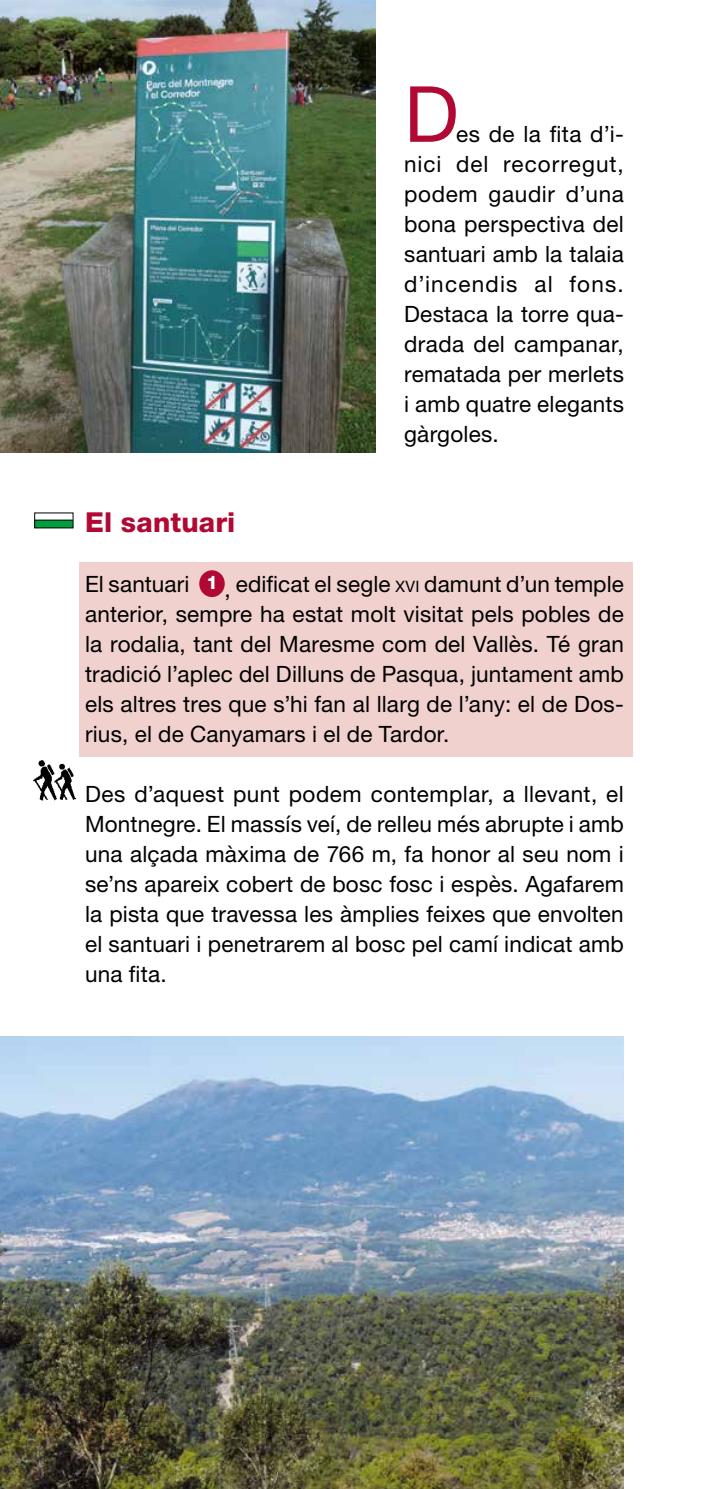
<style>
.page{position:relative;width:709px;height:1489px;background:#fff}
.page>*{position:absolute;margin:0;border:0;box-sizing:border-box;transform-origin:0 0}
.t1{font:77.5px "Helvetica Neue LT Std";color:#b10933}
.t2{font:800 27.5px "Helvetica Neue LT Std";letter-spacing:.01em;color:#b10933}
.t3{font:22.5px/30px "Helvetica Neue LT Std";letter-spacing:.01em;color:#000;text-align:justify}
.s1{font-weight:800;font-size:18.75px;color:#fff}
.s2{font-size:15.75px}
</style>
<div class="page">
<div style="left:80px;top:562px;width:552px;height:194px;background:#f0d1ce"></div>
<div style="left:199px;top:570px;width:26px;height:27px;background:#b10933;border-radius:50%"></div>
<img style="left:0;top:0;width:376px;height:452px">
<div style="left:34px;top:520px;width:39px;height:8px;background:#009e3d"></div>
<hr style="left:35px;top:519px;width:38px;height:1px;background:#000">
<img style="left:33px;top:760px;width:42px;height:40px">
<img style="left:0;top:1036px;width:624px;height:452px">
<p class="t2" style="left:85px;top:506px;width:152px">El santuari</p>
<h1 class="t1" style="left:404px;top:68px;width:56px">D</h1>
<p class="t3" style="left:404px;top:118px;width:221px;text-indent:52px">es de la fita d’i&shy;nici del recorregut, podem gaudir d’una bona perspectiva del santuari amb la talaia d’incendis al fons.<br>Destaca la torre qua&shy;drada del campanar, rematada per merlets i amb quatre elegants gàrgoles.</p>
<p class="t3" style="left:85px;top:568px;width:540px">El santuari <span class="s1">1</span> , edificat el segle <span class="s2">xvi</span> damunt d’un temple anterior, sempre ha estat molt visitat pels pobles de la rodalia, tant del Maresme com del Vallès. Té gran tradició l’aplec del Dilluns de Pasqua, juntament amb els altres tres que s’hi fan al llarg de l’any: el de Dos&shy;rius, el de Canyamars i el de Tardor.</p>
<p class="t3" style="left:85px;top:778px;width:540px">Des d’aquest punt podem contemplar, a llevant, el Montnegre. El massís veí, de relleu més abrupte i amb una alçada màxima de 766 m, fa honor al seu nom i se’ns apareix cobert de bosc fosc i espès. Agafarem la pista que travessa les àmplies feixes que envolten el santuari i penetrarem al bosc pel camí indicat amb una fita.</p>
</div>
